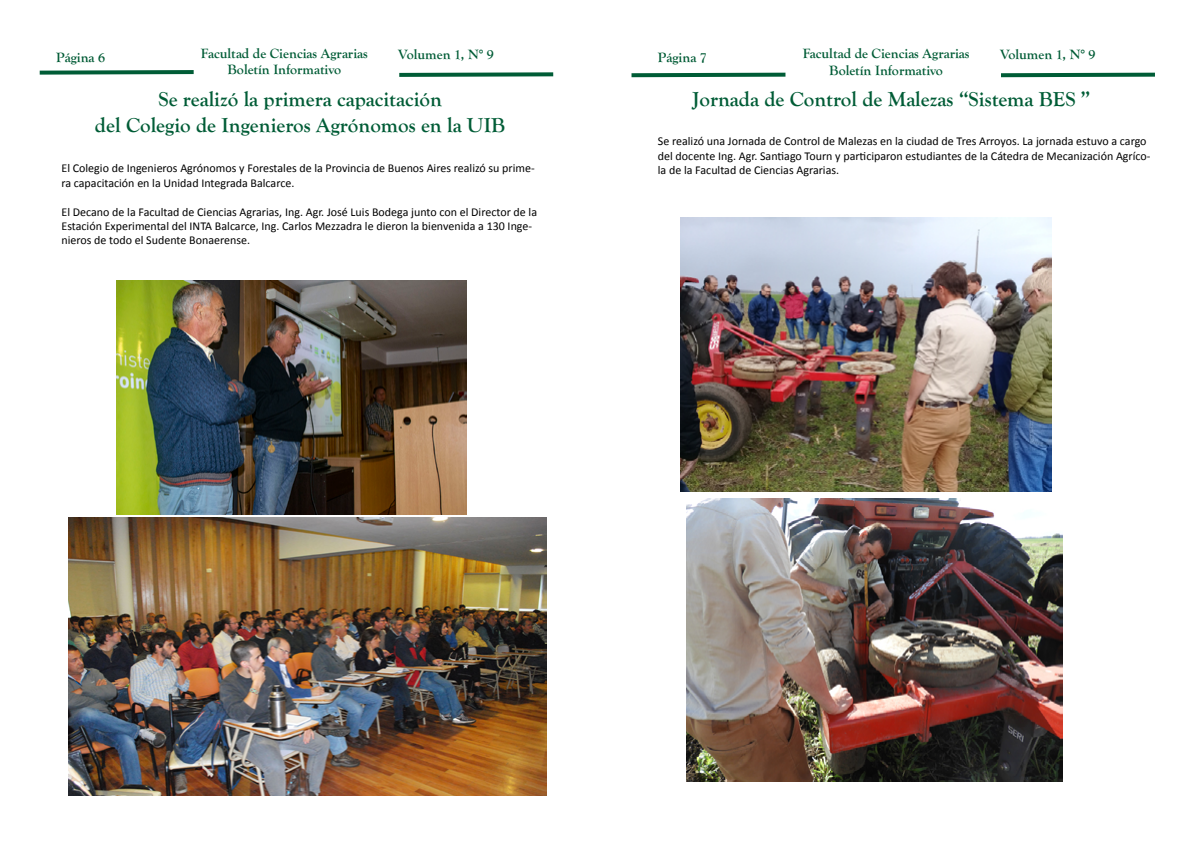
<style>
.page{position:relative;width:1191px;height:842px;background:#fff}
.page>*{position:absolute;margin:0;border:0;box-sizing:border-box;transform-origin:0 0}
.t1{font:700 21px "Goudy Old Style T";color:#005c36}
.t2{font:700 14px "Goudy Old Style T";color:#005c36}
.t3{font:700 14px "Goudy Old Style T";color:#005b35}
.t4{font:12px/14.4px "Calibri";color:#000}
</style>
<div class="page">
<svg style="left:399px;top:72px;width:155px;height:5px"></svg>
<svg style="left:39px;top:70px;width:155px;height:5px"></svg>
<svg style="left:1001px;top:72px;width:154px;height:6px"></svg>
<svg style="left:631px;top:72px;width:155px;height:6px"></svg>
<img style="left:68px;top:517px;width:478px;height:279px">
<img style="left:116px;top:281px;width:350px;height:233px">
<img style="left:681px;top:217px;width:370px;height:274px">
<img style="left:686px;top:499px;width:376px;height:282px">
<p class="t3" style="left:56px;top:49px;width:50px">Página 6</p>
<p class="t2" style="left:201px;top:45px;width:168px">Facultad de Ciencias Agrarias</p>
<p class="t2" style="left:227px;top:62px;width:115px">Boletín Informativo</p>
<p class="t2" style="left:398px;top:46px;width:97px">Volumen 1, N° 9</p>
<p class="t3" style="left:658px;top:50px;width:50px">Página 7</p>
<p class="t2" style="left:802px;top:45px;width:168px">Facultad de Ciencias Agrarias</p>
<p class="t2" style="left:829px;top:62px;width:115px">Boletín Informativo</p>
<p class="t2" style="left:1000px;top:47px;width:97px">Volumen 1, N° 9</p>
<p class="t1" style="left:158px;top:88px;width:285px">Se realizó la primera capacitación</p>
<p class="t1" style="left:95px;top:113px;width:412px">del Colegio de Ingenieros Agrónomos en la UIB</p>
<p class="t4" style="left:61px;top:161px;width:475px">El Colegio de Ingenieros Agrónomos y Forestales de la Provincia de Buenos Aires realizó su prime&shy;ra capacitación en la Unidad Integrada Balcarce.</p>
<p class="t4" style="left:61px;top:204px;width:477px">El Decano de la Facultad de Ciencias Agrarias, Ing. Agr. José Luis Bodega junto con el Director de la<br>Estación Experimental del INTA Balcarce, Ing. Carlos Mezzadra le dieron la bienvenida a 130 Inge&shy;nieros de todo el Sudente Bonaerense.</p>
<p class="t1" style="left:692px;top:88px;width:399px">Jornada de Control de Malezas “Sistema BES ”</p>
<p class="t4" style="left:658px;top:134px;width:494px">Se realizó una Jornada de Control de Malezas en la ciudad de Tres Arroyos. La jornada estuvo a cargo del docente Ing. Agr. Santiago Tourn y participaron estudiantes de la Cátedra de Mecanización Agríco&shy;la de la Facultad de Ciencias Agrarias.</p>
</div>
